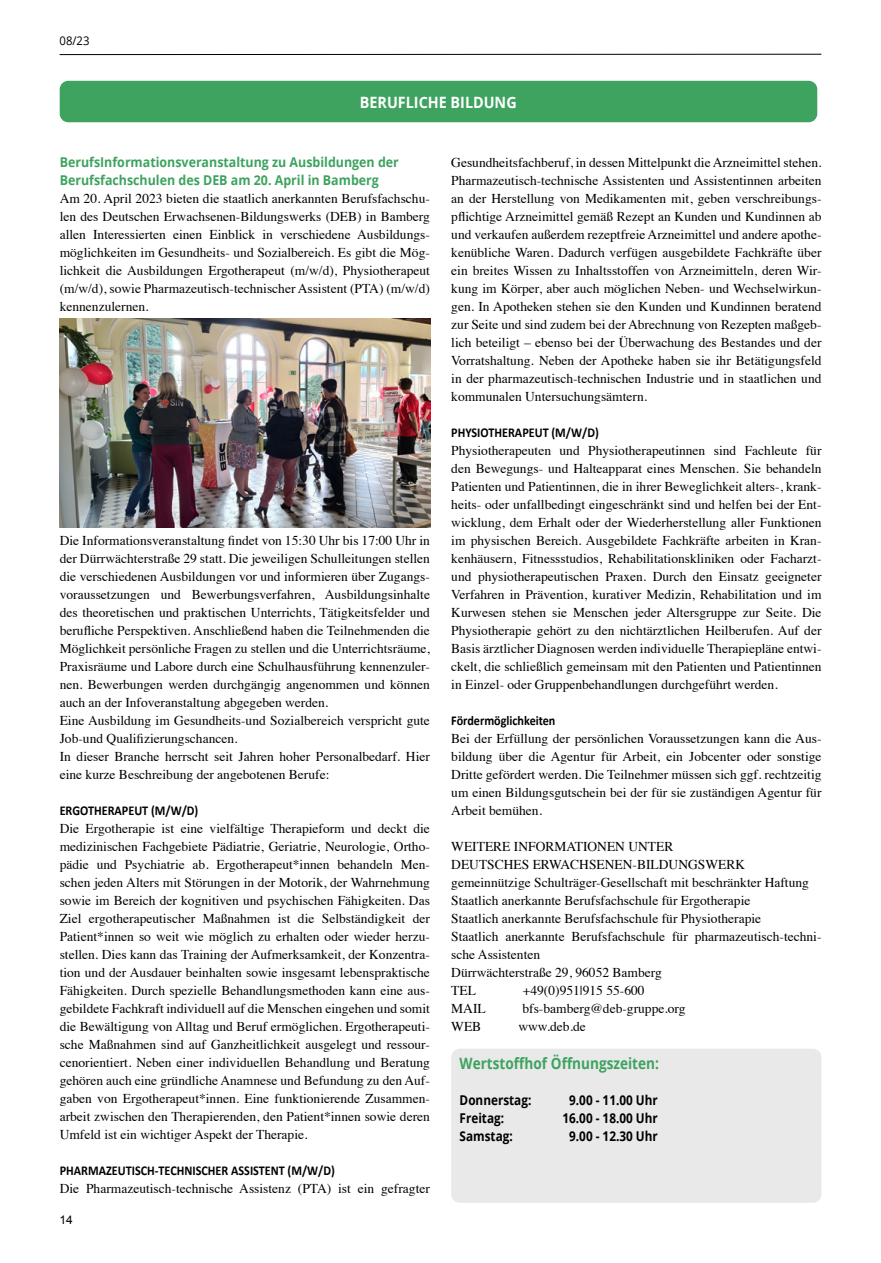
<style>
.page{position:relative;width:881px;height:1263px;background:#fff}
.page>*{position:absolute;margin:0;border:0;box-sizing:border-box;transform-origin:0 0}
.t1{font:700 15.6px "Open Sans";color:#3da35f;scale:.87 1}
.t2{font:700 15.6px "Open Sans";color:#fff;scale:.92 1}
.t3{font:13.5px/18px "Times";color:#000;text-align:justify}
.t4{font:700 13.5px "Calibri";color:#000;scale:.9 1}
.t5{font:700 13.5px/18px "Open Sans";color:#3da35f;scale:.92 1}
.t6{font:700 13.5px "Open Sans";color:#000;scale:.87 1}
.t7{font:12px "Open Sans";color:#000;scale:.94 1}
.t8{font:12px "Arial";color:#000}
</style>
<div class="page">
<hr style="left:60px;top:54px;width:761px;height:1px;background:#000">
<div style="left:451px;top:1049px;width:370px;height:154px;background:#e9e9e9;border-radius:9px"></div>
<div style="left:60px;top:81px;width:757px;height:41px;background:#3da35f;border-radius:9px"></div>
<img style="left:60px;top:319px;width:370px;height:208px">
<p class="t7" style="left:60px;top:32px;width:33px">08/23</p>
<p class="t2" style="left:360px;top:91px;width:172px">BERUFLICHE BILDUNG</p>
<p class="t5" style="left:60px;top:152px;width:370px">BerufsInformationsveranstaltung zu Ausbildungen der<br>Berufsfachschulen des DEB am 20. April in Bamberg</p>
<p class="t3" style="left:60px;top:188px;width:371px">Am 20. April 2023 bieten die staatlich anerkannten Berufsfachschu&shy;len des Deutschen Erwachsenen-Bildungswerks (DEB) in Bamberg allen Interessierten einen Einblick in verschiedene Ausbildungs&shy;möglichkeiten im Gesundheits- und Sozialbereich. Es gibt die Mög&shy;lichkeit die Ausbildungen Ergotherapeut (m/w/d), Physiotherapeut (m/w/d), sowie Pharmazeutisch-technischer Assistent (PTA) (m/w/d) kennenzulernen.</p>
<p class="t3" style="left:60px;top:530px;width:371px;text-align:left">Die Informationsveranstaltung findet von 15:30 Uhr bis 17:00 Uhr in der Dürrwächterstraße 29 statt. Die jeweiligen Schulleitungen stellen die verschiedenen Ausbildungen vor und informieren über Zugangs&shy;voraussetzungen und Bewerbungsverfahren, Ausbildungsinhalte des theoretischen und praktischen Unterrichts, Tätigkeitsfelder und berufliche Perspektiven. Anschließend haben die Teilnehmenden die Möglichkeit persönliche Fragen zu stellen und die Unterrichtsräume, Praxisräume und Labore durch eine Schulhausführung kennenzuler&shy;nen. Bewerbungen werden durchgängig angenommen und können auch an der Infoveranstaltung abgegeben werden.<br>Eine Ausbildung im Gesundheits-und Sozialbereich verspricht gute Job-und Qualifizierungschancen.<br>In dieser Branche herrscht seit Jahren hoher Personalbedarf. Hier eine kurze Beschreibung der angebotenen Berufe:</p>
<p class="t4" style="left:60px;top:801px;width:155px">ERGOTHERAPEUT (M/W/D)</p>
<p class="t3" style="left:60px;top:818px;width:371px">Die Ergotherapie ist eine vielfältige Therapieform und deckt die medizinischen Fachgebiete Pädiatrie, Geriatrie, Neurologie, Ortho&shy;pädie und Psychiatrie ab. Ergotherapeut*innen behandeln Men&shy;schen jeden Alters mit Störungen in der Motorik, der Wahrnehmung sowie im Bereich der kognitiven und psychischen Fähigkeiten. Das Ziel ergotherapeutischer Maßnahmen ist die Selbständigkeit der Patient*innen so weit wie möglich zu erhalten oder wieder herzu&shy;stellen. Dies kann das Training der Aufmerksamkeit, der Konzentra&shy;tion und der Ausdauer beinhalten sowie insgesamt lebenspraktische Fähigkeiten. Durch spezielle Behandlungsmethoden kann eine aus&shy;gebildete Fachkraft individuell auf die Menschen eingehen und somit die Bewältigung von Alltag und Beruf ermöglichen. Ergotherapeuti&shy;sche Maßnahmen sind auf Ganzheitlichkeit ausgelegt und ressour&shy;cenorientiert. Neben einer individuellen Behandlung und Beratung gehören auch eine gründliche Anamnese und Befundung zu den Auf&shy;gaben von Ergotherapeut*innen. Eine funktionierende Zusammen&shy;arbeit zwischen den Therapierenden, den Patient*innen sowie deren Umfeld ist ein wichtiger Aspekt der Therapie.</p>
<p class="t4" style="left:60px;top:1161px;width:307px">PHARMAZEUTISCH-TECHNISCHER ASSISTENT (M/W/D)</p>
<p class="t3" style="left:60px;top:1178px;width:371px">Die Pharmazeutisch-technische Assistenz (PTA) ist ein gefragter</p>
<p class="t8" style="left:60px;top:1212px;width:15px">14</p>
<p class="t3" style="left:451px;top:152px;width:371px">Gesundheitsfachberuf, in dessen Mittelpunkt die Arzneimittel stehen.<br>Pharmazeutisch-technische Assistenten und Assistentinnen arbeiten an der Herstellung von Medikamenten mit, geben verschreibungs&shy;pflichtige Arzneimittel gemäß Rezept an Kunden und Kundinnen ab und verkaufen außerdem rezeptfreie Arzneimittel und andere apothe&shy;kenübliche Waren. Dadurch verfügen ausgebildete Fachkräfte über ein breites Wissen zu Inhaltsstoffen von Arzneimitteln, deren Wir&shy;kung im Körper, aber auch möglichen Neben- und Wechselwirkun&shy;gen. In Apotheken stehen sie den Kunden und Kundinnen beratend zur Seite und sind zudem bei der Abrechnung von Rezepten maßgeb&shy;lich beteiligt – ebenso bei der Überwachung des Bestandes und der Vorratshaltung. Neben der Apotheke haben sie ihr Betätigungsfeld in der pharmazeutisch-technischen Industrie und in staatlichen und kommunalen Untersuchungsämtern.</p>
<p class="t4" style="left:451px;top:423px;width:165px">PHYSIOTHERAPEUT (M/W/D)</p>
<p class="t3" style="left:451px;top:440px;width:371px">Physiotherapeuten und Physiotherapeutinnen sind Fachleute für den Bewegungs- und Halteapparat eines Menschen. Sie behandeln Patienten und Patientinnen, die in ihrer Beweglichkeit alters-, krank&shy;heits- oder unfallbedingt eingeschränkt sind und helfen bei der Ent&shy;wicklung, dem Erhalt oder der Wiederherstellung aller Funktionen im physischen Bereich. Ausgebildete Fachkräfte arbeiten in Kran&shy;kenhäusern, Fitnessstudios, Rehabilitationskliniken oder Facharzt&shy;und physiotherapeutischen Praxen. Durch den Einsatz geeigneter Verfahren in Prävention, kurativer Medizin, Rehabilitation und im Kurwesen stehen sie Menschen jeder Altersgruppe zur Seite. Die Physiotherapie gehört zu den nichtärztlichen Heilberufen. Auf der Basis ärztlicher Diagnosen werden individuelle Therapiepläne entwi&shy;ckelt, die schließlich gemeinsam mit den Patienten und Patientinnen in Einzel- oder Gruppenbehandlungen durchgeführt werden.</p>
<p class="t4" style="left:451px;top:711px;width:117px">Fördermöglichkeiten</p>
<p class="t3" style="left:451px;top:728px;width:371px">Bei der Erfüllung der persönlichen Voraussetzungen kann die Aus&shy;bildung über die Agentur für Arbeit, ein Jobcenter oder sonstige Dritte gefördert werden. Die Teilnehmer müssen sich ggf. rechtzeitig um einen Bildungsgutschein bei der für sie zuständigen Agentur für Arbeit bemühen.</p>
<p class="t3" style="left:451px;top:836px;width:371px;text-align:left">WEITERE INFORMATIONEN UNTER<br>DEUTSCHES ERWACHSENEN-BILDUNGSWERK gemeinnützige Schulträger-Gesellschaft mit beschränkter Haftung Staatlich anerkannte Berufsfachschule für Ergotherapie<br>Staatlich anerkannte Berufsfachschule für Physiotherapie<br>Staatlich anerkannte Berufsfachschule für pharmazeutisch-techni&shy;sche Assistenten<br>Dürrwächterstraße 29, 96052 Bamberg<br>TEL</p>
<p class="t3" style="left:522px;top:980px;width:123px">+49(0)951|915 55-600</p>
<p class="t3" style="left:451px;top:998px;width:36px">MAIL</p>
<p class="t3" style="left:522px;top:998px;width:165px">bfs-bamberg@deb-gruppe.org</p>
<p class="t3" style="left:451px;top:1016px;width:31px">WEB</p>
<p class="t3" style="left:518px;top:1016px;width:69px">www.deb.de</p>
<p class="t1" style="left:459px;top:1052px;width:230px">Wertstoffhof Öffnungszeiten:</p>
<p class="t6" style="left:459px;top:1091px;width:84px">Donnerstag:</p>
<p class="t6" style="left:569px;top:1091px;width:103px">9.00 - 11.00 Uhr</p>
<p class="t6" style="left:459px;top:1109px;width:53px">Freitag:</p>
<p class="t6" style="left:562px;top:1109px;width:111px">16.00 - 18.00 Uhr</p>
<p class="t6" style="left:459px;top:1127px;width:63px">Samstag:</p>
<p class="t6" style="left:569px;top:1127px;width:103px">9.00 - 12.30 Uhr</p>
</div>
